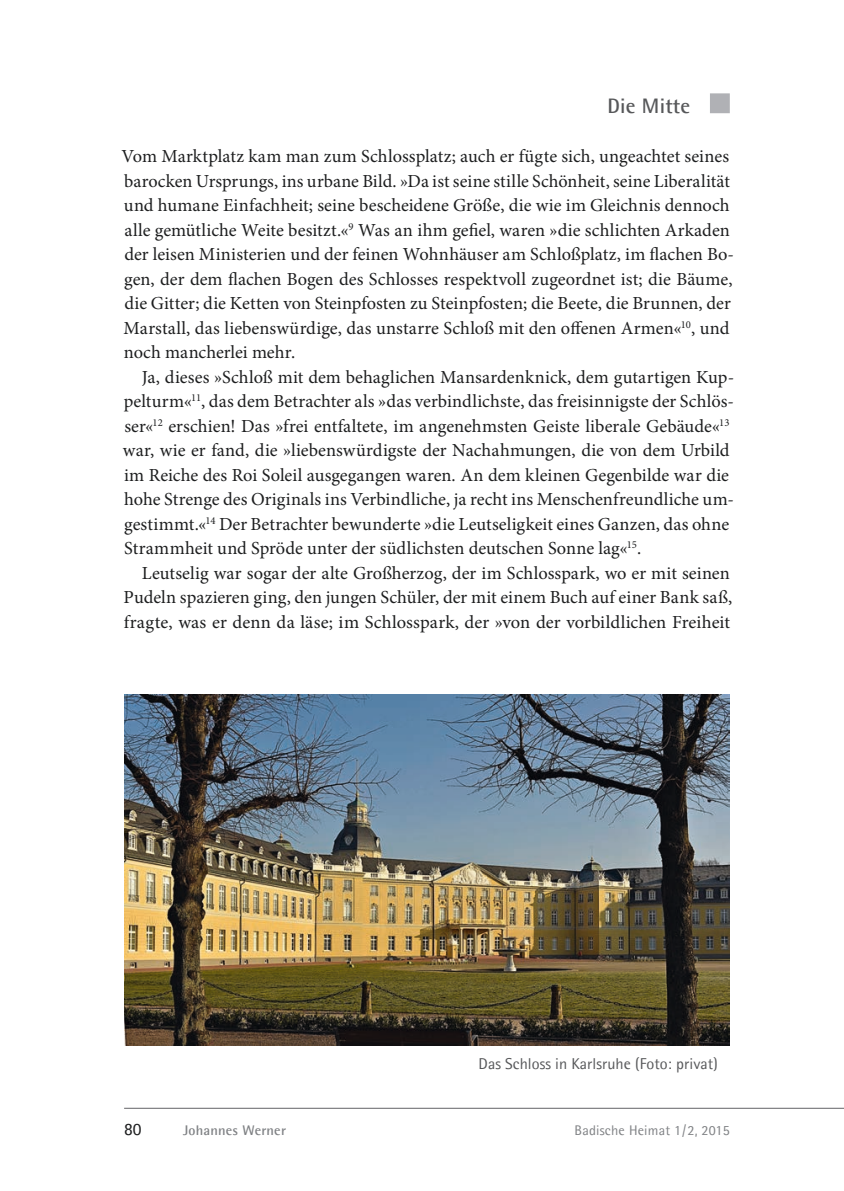
<style>
.page{position:relative;width:844px;height:1191px;background:#fff}
.page>*{position:absolute;margin:0;border:0;box-sizing:border-box;transform-origin:0 0}
.t1{font:700 21px "Agfa Rotis Semisans";letter-spacing:.01em;color:#57585a}
.t2{font:18.38px "Minion Pro";color:#1d1e1f}
.t3{font:17.5px "Agfa Rotis Semisans";color:#1d1e1f}
.t4{font:15.75px "Agfa Rotis Semisans";letter-spacing:.005em;color:#57585a}
.t5{font:14px "Agfa Rotis Semisans";letter-spacing:.015em;color:#808285}
.t6{font:700 14px "Agfa Rotis Semisans";letter-spacing:.015em;color:#808285}
</style>
<div class="page">
<hr style="left:124px;top:1108px;width:719px;height:1px;background:#636366">
<div style="left:709px;top:93px;width:20px;height:20px;background:#b0b1b5"></div>
<img style="left:124px;top:694px;width:605px;height:351px">
<p class="t1" style="left:607px;top:93px;width:84px">Die Mitte</p>
<p class="t2" style="left:121px;top:149px;width:609px">Vom Marktplatz kam man zum Schlossplatz; auch er fügte sich, ungeachtet seines</p>
<p class="t2" style="left:124px;top:173px;width:607px">barocken Ursprungs, ins urbane Bild. »Da ist seine stille Schönheit, seine Liberalität</p>
<p class="t2" style="left:124px;top:198px;width:607px">und humane Einfachheit; seine bescheidene Größe, die wie im Gleichnis dennoch</p>
<p class="t2" style="left:124px;top:222px;width:606px">alle gemütliche Weite besitzt.«<sup>9</sup> Was an ihm gefiel, waren »die schlichten Arkaden</p>
<p class="t2" style="left:124px;top:247px;width:611px">der leisen Ministerien und der feinen Wohnhäuser am Schloßplatz, im flachen Bo-</p>
<p class="t2" style="left:124px;top:271px;width:609px">gen, der dem flachen Bogen des Schlosses respektvoll zugeordnet ist; die Bäume,</p>
<p class="t2" style="left:124px;top:296px;width:607px">die Gitter; die Ketten von Steinpfosten zu Steinpfosten; die Beete, die Brunnen, der</p>
<p class="t2" style="left:123px;top:320px;width:607px">Marstall, das liebenswürdige, das unstarre Schloß mit den offenen Armen«<sup>10</sup>, und</p>
<p class="t2" style="left:124px;top:345px;width:173px">noch mancherlei mehr.</p>
<p class="t2" style="left:142px;top:369px;width:594px">Ja, dieses »Schloß mit dem behaglichen Mansardenknick, dem gutartigen Kup-</p>
<p class="t2" style="left:124px;top:394px;width:611px">pelturm«<sup>11</sup>, das dem Betrachter als »das verbindlichste, das freisinnigste der Schlös-</p>
<p class="t2" style="left:124px;top:418px;width:606px">ser«<sup>12</sup> erschien! Das »frei entfaltete, im angenehmsten Geiste liberale Gebäude«<sup>13</sup></p>
<p class="t2" style="left:123px;top:443px;width:608px">war, wie er fand, die »liebenswürdigste der Nachahmungen, die von dem Urbild</p>
<p class="t2" style="left:124px;top:467px;width:606px">im Reiche des Roi Soleil ausgegangen waren. An dem kleinen Gegenbilde war die</p>
<p class="t2" style="left:124px;top:492px;width:611px">hohe Strenge des Originals ins Verbindliche, ja recht ins Menschenfreundliche um-</p>
<p class="t2" style="left:124px;top:516px;width:606px">gestimmt.«<sup>14</sup> Der Betrachter bewunderte »die Leutseligkeit eines Ganzen, das ohne</p>
<p class="t2" style="left:124px;top:541px;width:518px">Strammheit und Spröde unter der südlichsten deutschen Sonne lag«<sup>15</sup>.</p>
<p class="t2" style="left:142px;top:565px;width:589px">Leutselig war sogar der alte Großherzog, der im Schlosspark, wo er mit seinen</p>
<p class="t2" style="left:123px;top:590px;width:610px">Pudeln spazieren ging, den jungen Schüler, der mit einem Buch auf einer Bank saß,</p>
<p class="t2" style="left:124px;top:614px;width:607px">fragte, was er denn da läse; im Schlosspark, der »von der vorbildlichen Freiheit</p>
<p class="t4" style="left:478px;top:1054px;width:241px">Das Schloss in Karlsruhe (Foto: privat)</p>
<p class="t3" style="left:124px;top:1118px;width:19px">80</p>
<p class="t6" style="left:183px;top:1121px;width:104px">Johannes Werner</p>
<p class="t5" style="left:574px;top:1121px;width:157px">Badische Heimat 1 / 2, 2015</p>
</div>
